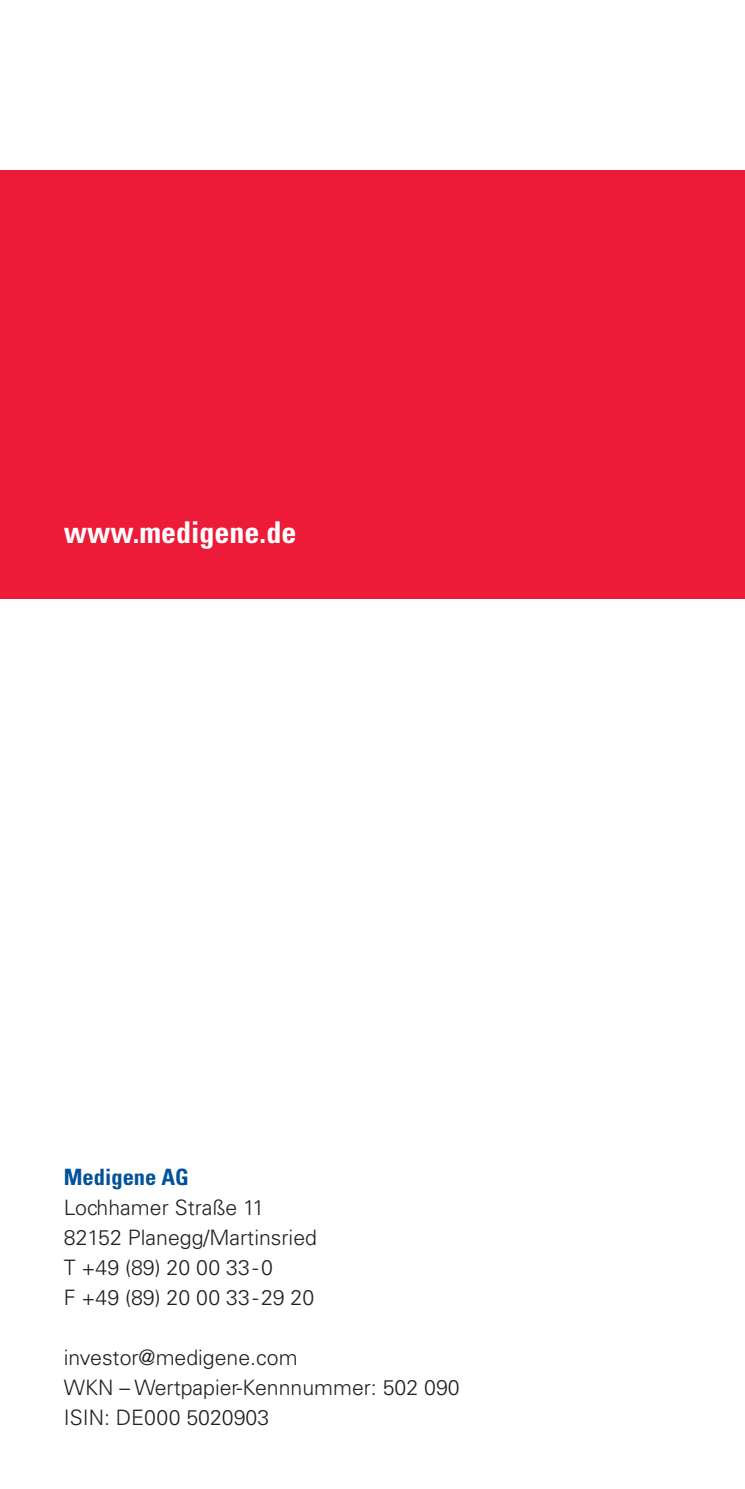
<style>
.page{position:relative;width:745px;height:1489px;background:#fff}
.page>*{position:absolute;margin:0;border:0;box-sizing:border-box;transform-origin:0 0}
.t1{font:700 condensed 30px "Univers LT Std";color:#fff}
.t2{font:700 condensed 22.5px "Univers LT Std";color:#01529b}
.t3{font:300 21.25px/30px "Univers LT Std";color:#231f20}
</style>
<div class="page">
<div style="left:0;top:170px;width:744px;height:429px;background:#ed1a38"></div>
<h1 class="t1" style="left:64px;top:514px;width:234px">www.medigene.de</h1>
<p class="t2" style="left:64px;top:1163px;width:126px">Medigene ag</p>
<p class="t3" style="left:64px;top:1192px;width:254px">Lochhamer Straße 11<br>82152 Planegg/Martinsried<br>T +49 (89) 20 00 33-0<br>F +49 (89) 20 00 33-29 20</p>
<p class="t3" style="left:64px;top:1342px;width:397px">investor@medigene.com<br>WKN – Wertpapier-Kennnummer: 502 090<br>ISIN: DE000 5020903</p>
</div>
